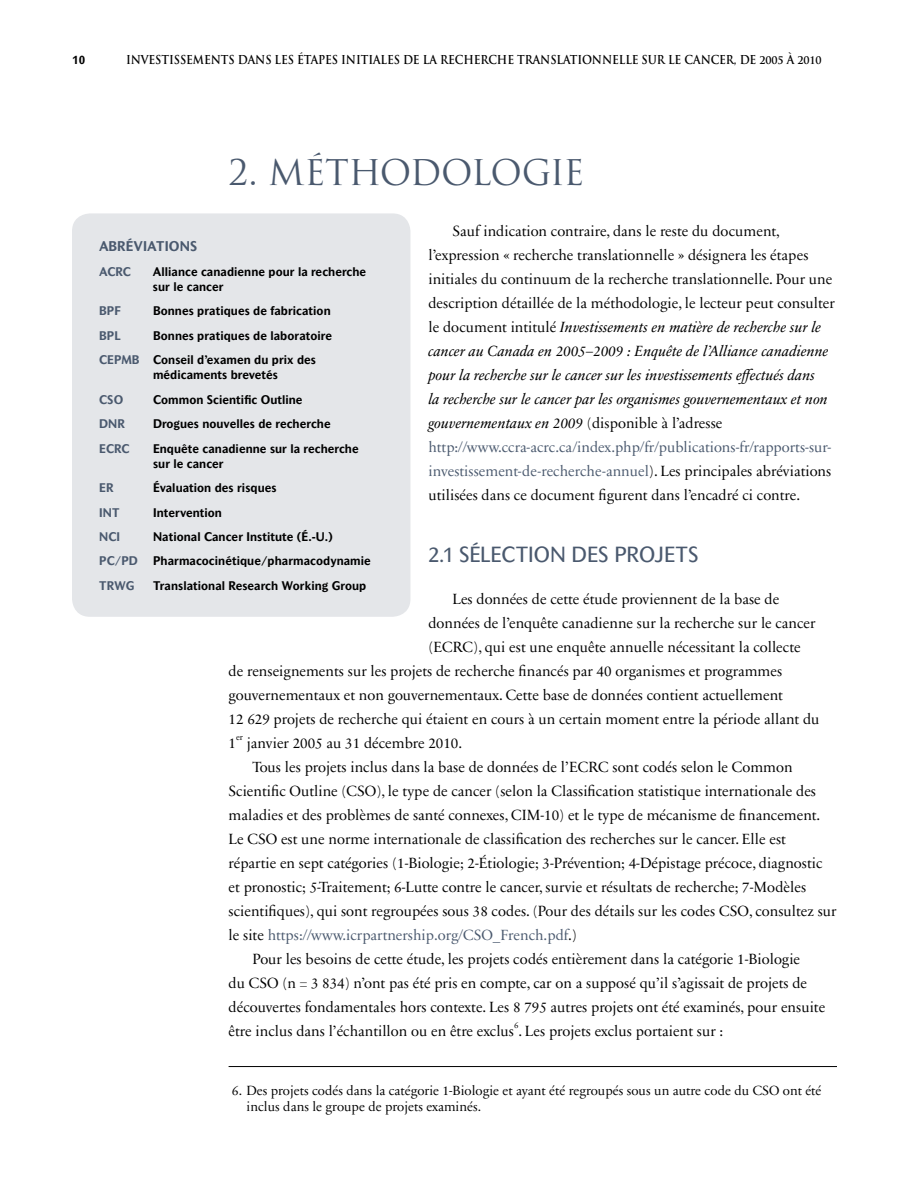
<style>
.page{position:relative;width:918px;height:1188px;background:#fff}
.page>*{position:absolute;margin:0;border:0;box-sizing:border-box;transform-origin:0 0}
.t1{font:34.5px "Trajan Pro";letter-spacing:-.025em;color:#4a596e}
.t2{font:21px "Mahsuri Sans";color:#4a596e}
.t3{font:15px/24px "Sabon Next LT Display";color:#000}
.t4{font:15px "Sabon Next LT Display";color:#4a596e}
.t5{font:13.5px/15.8px "Sabon Next LT Display";color:#000}
.t6{font:700 13.5px "Mahsuri Sans";letter-spacing:.005em;color:#4a596e}
.t7{font:700 12px/15.3px "Mahsuri Sans";letter-spacing:.005em;color:#000}
.t8{font:700 12px "Trajan Pro";letter-spacing:-.01em;color:#000;scale:.9 1}
.t9{font:700 12px "Mahsuri Sans";letter-spacing:.005em;color:#4a596e}
.t10{font:700 12px "Mahsuri Sans";color:#000}
.t11{font:8.7px "Sabon Next LT Display";color:#000}
.s1{font-family:"Sabon Next LT";font-style:italic}
.s2{color:#4a596e}
.s3{color:#000}
</style>
<div class="page">
<div style="left:72px;top:213px;width:338px;height:404px;background:#e4e6e9;border-radius:18px"></div>
<hr style="left:229px;top:1066px;width:608px;height:1px;background:#000">
<p class="t10" style="left:72px;top:52px;width:15px">10</p>
<p class="t8" style="left:126px;top:52px;width:775px">INVESTISS EMENTS DANS LES ÉTAPES INITIALES DE LA RECHERCHE TRANS LATIONNELLE SUR LE CANCER, DE 2005 À 2010</p>
<p class="t1" style="left:229px;top:151px;width:357px">2. MÉTHODOLOGIE</p>
<p class="t3" style="left:428px;top:220px;width:408px;text-indent:24px">Sauf indication contraire, dans le reste du document, l’expression « recherche translationnelle » désignera les étapes initiales du continuum de la recherche translationnelle. Pour une description détaillée de la méthodologie, le lecteur peut consulter le document intitulé <span class="s1">Investissements en matière de recherche sur le cancer au Canada en 2005–2009 : Enquête de l’Alliance canadienne pour la recherche sur le cancer sur les investissements effectués dans<br>la recherche sur le cancer par les organismes gouvernementaux et non gouvernementaux en 2009</span> (disponible à l’adresse <span class="s2">http://www.ccra-acrc.ca/index.php/fr/publications-fr/rapports-sur&shy;investissement-de-recherche-annuel</span>). Les principales abréviations utilisées dans ce document figurent dans l’encadré ci contre.</p>
<p class="t2" style="left:428px;top:541px;width:272px">2.1 SÉLECTION DES PROJETS</p>
<p class="t3" style="left:452px;top:587px;width:328px">Les données de cette étude proviennent de la base de</p>
<p class="t3" style="left:428px;top:611px;width:389px">données de l’enquête canadienne sur la recherche sur le cancer</p>
<p class="t3" style="left:428px;top:635px;width:374px">(ECRC), qui est une enquête annuelle nécessitant la collecte</p>
<p class="t3" style="left:229px;top:659px;width:555px">de renseignements sur les projets de recherche financés par 40 organismes et programmes</p>
<p class="t3" style="left:229px;top:683px;width:556px">gouvernementaux et non gouvernementaux. Cette base de données contient actuellement</p>
<p class="t3" style="left:229px;top:707px;width:592px">12 629 projets de recherche qui étaient en cours à un certain moment entre la période allant du</p>
<p class="t3" style="left:229px;top:731px;width:9px">1</p>
<p class="t11" style="left:236px;top:732px;width:9px">er</p>
<p class="t3" style="left:247px;top:731px;width:217px">janvier 2005 au 31 décembre 2010.</p>
<p class="t3" style="left:253px;top:755px;width:541px">Tous les projets inclus dans la base de données de l’ECRC sont codés selon le Common</p>
<p class="t3" style="left:229px;top:779px;width:589px">Scientific Outline (CSO), le type de cancer (selon la Classification statistique internationale des</p>
<p class="t3" style="left:229px;top:803px;width:593px">maladies et des problèmes de santé connexes, CIM-10) et le type de mécanisme de financement.</p>
<p class="t3" style="left:229px;top:827px;width:559px">Le CSO est une norme internationale de classification des recherches sur le cancer. Elle est</p>
<p class="t3" style="left:229px;top:851px;width:595px">répartie en sept catégories (1-Biologie; 2-Étiologie; 3-Prévention; 4-Dépistage précoce, diagnostic</p>
<p class="t3" style="left:229px;top:875px;width:579px">et pronostic; 5-Traitement; 6-Lutte contre le cancer, survie et résultats de recherche; 7-Modèles</p>
<p class="t3" style="left:229px;top:899px;width:610px">scientifiques), qui sont regroupées sous 38 codes. (Pour des détails sur les codes CSO, consultez sur</p>
<p class="t4" style="left:229px;top:926px;width:350px"><span class="s3">le site</span> https://www.icrpartnership.org/CSO_French.pdf<span class="s3">.)</span></p>
<p class="t3" style="left:253px;top:947px;width:549px">Pour les besoins de cette étude, les projets codés entièrement dans la catégorie 1-Biologie</p>
<p class="t3" style="left:229px;top:971px;width:580px">du CSO (n = 3 834) n’ont pas été pris en compte, car on a supposé qu’il s’agissait de projets de</p>
<p class="t3" style="left:229px;top:995px;width:598px">découvertes fondamentales hors contexte. Les 8 795 autres projets ont été examinés, pour ensuite</p>
<p class="t3" style="left:229px;top:1019px;width:496px">être inclus dans l’échantillon ou en être exclus . Les projets exclus portaient sur :</p>
<p class="t6" style="left:99px;top:238px;width:99px">ABRÉVIATIONS</p>
<p class="t9" style="left:99px;top:264px;width:33px">ACRC</p>
<p class="t7" style="left:153px;top:264px;width:215px">Alliance canadienne pour la recherche sur le cancer</p>
<p class="t9" style="left:99px;top:304px;width:23px">BPF</p>
<p class="t7" style="left:153px;top:303px;width:179px">Bonnes pratiques de fabrication</p>
<p class="t9" style="left:99px;top:328px;width:23px">BPL</p>
<p class="t7" style="left:99px;top:323px;width:234px;line-height:24.3px;text-indent:54px">Bonnes pratiques de laboratoire<br><span class="s2">CEPMB</span> Conseil d’examen du prix des</p>
<p class="t7" style="left:153px;top:367px;width:127px">médicaments brevetés</p>
<p class="t9" style="left:99px;top:392px;width:26px">CSO</p>
<p class="t7" style="left:153px;top:392px;width:151px">Common Scientific Outline</p>
<p class="t9" style="left:99px;top:416px;width:27px">DNR</p>
<p class="t7" style="left:153px;top:416px;width:179px">Drogues nouvelles de recherche</p>
<p class="t9" style="left:99px;top:441px;width:32px">ECRC</p>
<p class="t7" style="left:153px;top:441px;width:207px">Enquête canadienne sur la recherche sur le cancer</p>
<p class="t9" style="left:99px;top:481px;width:16px">ER</p>
<p class="t7" style="left:153px;top:480px;width:125px">Évaluation des risques</p>
<p class="t9" style="left:99px;top:505px;width:22px">INT</p>
<p class="t7" style="left:153px;top:505px;width:70px">Intervention</p>
<p class="t9" style="left:99px;top:529px;width:22px">NCI</p>
<p class="t7" style="left:153px;top:529px;width:181px">National Cancer Institute (É.-U.)</p>
<p class="t9" style="left:99px;top:554px;width:40px">PC/PD</p>
<p class="t7" style="left:153px;top:553px;width:219px">Pharmacocinétique/pharmacodynamie</p>
<p class="t9" style="left:99px;top:578px;width:37px">TRWG</p>
<p class="t7" style="left:153px;top:578px;width:215px">Translational Research Working Group</p>
<p class="t11" style="left:514px;top:1020px;width:6px">6</p>
<p class="t5" style="left:247px;top:1083px;width:576px;text-indent:-15px">6. Des projets codés dans la catégorie 1-Biologie et ayant été regroupés sous un autre code du CSO ont été inclus dans le groupe de projets examinés.</p>
</div>
